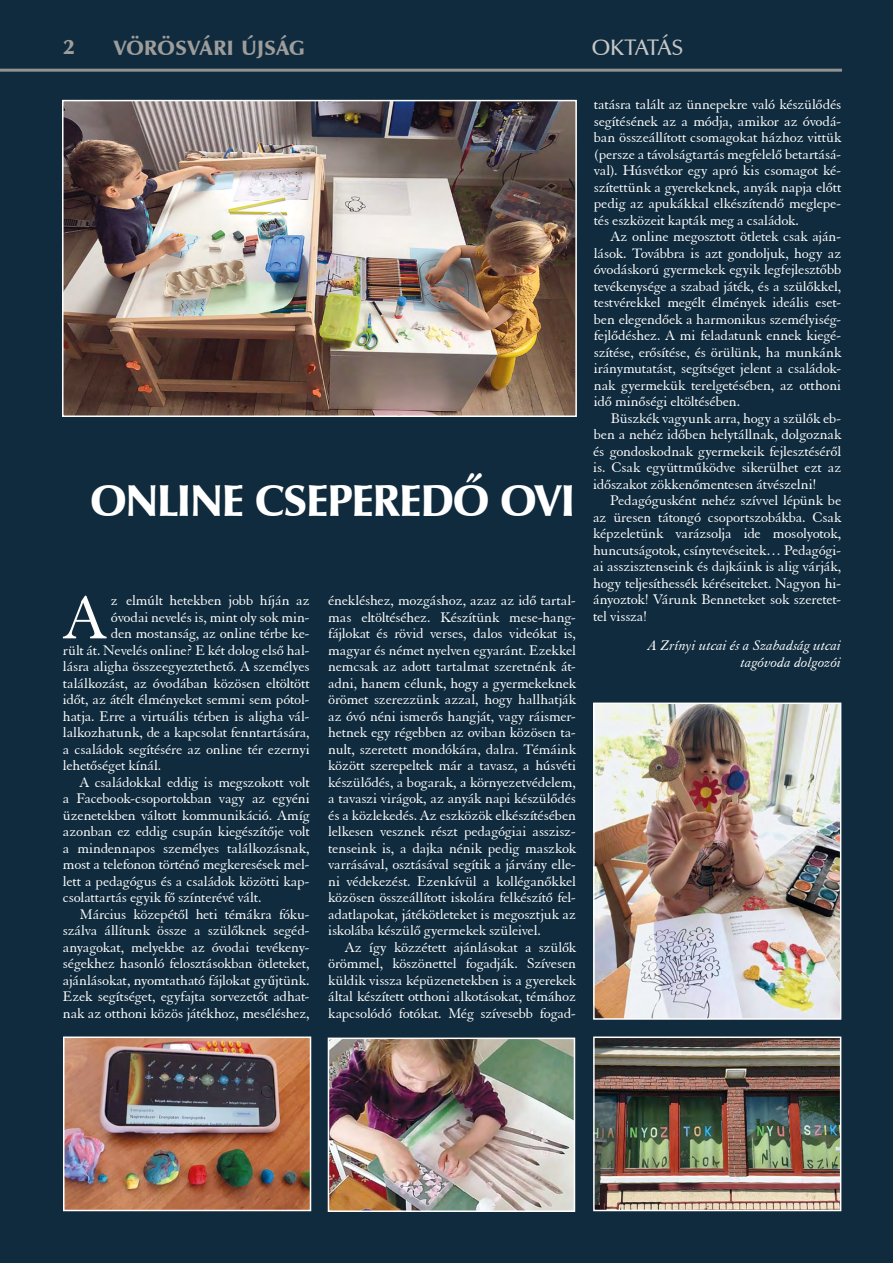
<style>
.page{position:relative;width:893px;height:1263px;background:#0f2b3d}
.page>*{position:absolute;margin:0;border:0;box-sizing:border-box;transform-origin:0 0}
.t1{font:66.6px "H Elegant Garamond BT";color:#fff}
.t2{font:45px "H Zapf Humanist 601 Ultra BT";letter-spacing:-.02em;color:#fff}
.t3{font:22.5px "H Zapf Humanist 601 Demi BT";letter-spacing:-.035em;color:#c6c6c6}
.t4{font:21px "H Zapf Humanist 601 Ultra BT";letter-spacing:.02em;color:#9d9d9c}
.t5{font:15px/16.5px "H Elegant Garamond BT";letter-spacing:-.01em;color:#fff;text-align:justify}
.t6{font:15px/16.5px "H Elegant Garamond BT Italic";color:#fff;text-align:right}
</style>
<div class="page">
<hr style="left:0;top:69px;width:842px;height:3px;background:#929292">
<img style="left:331px;top:1040px;width:241px;height:169px">
<div style="left:328px;top:1037px;width:247px;height:175px;border:2px solid #fff"></div>
<img style="left:65px;top:103px;width:509px;height:311px">
<div style="left:62px;top:100px;width:515px;height:317px;border:2px solid #fff"></div>
<img style="left:66px;top:1039px;width:242px;height:169px">
<div style="left:63px;top:1036px;width:248px;height:175px;border:2px solid #fff"></div>
<img style="left:596px;top:1039px;width:242px;height:169px">
<div style="left:593px;top:1036px;width:248px;height:175px;border:2px solid #fff"></div>
<img style="left:596px;top:705px;width:242px;height:312px">
<div style="left:593px;top:702px;width:248px;height:318px;border:2px solid #fff"></div>
<h3 class="t4" style="left:63px;top:34px;width:13px">2</h3>
<h3 class="t4" style="left:114px;top:35px;width:193px">VÖRÖSVÁRI ÚJSÁG</h3>
<h3 class="t3" style="left:592px;top:33px;width:93px">OKTATÁS</h3>
<h2 class="t2" style="left:90px;top:472px;width:486px">ONLINE CSEPEREDŐ OVI</h2>
<h1 class="t1" style="left:64px;top:578px;width:43px">A</h1>
<p class="t5" style="left:111px;top:592px;width:200px">z elmúlt hetekben jobb híján az</p>
<p class="t5" style="left:111px;top:608px;width:200px">óvodai nevelés is, mint oly sok min-</p>
<p class="t5" style="left:111px;top:625px;width:200px">den mostanság, az online térbe ke-</p>
<p class="t5" style="left:63px;top:641px;width:248px">rült át. Nevelés online? E két dolog első hal-</p>
<p class="t5" style="left:63px;top:658px;width:248px">lásra aligha összeegyeztethető. A személyes</p>
<p class="t5" style="left:63px;top:674px;width:248px">találkozást, az óvodában közösen eltöltött</p>
<p class="t5" style="left:63px;top:691px;width:248px">időt, az átélt élményeket semmi sem pótol-</p>
<p class="t5" style="left:63px;top:707px;width:248px">hatja. Erre a virtuális térben is aligha vál-</p>
<p class="t5" style="left:63px;top:724px;width:248px">lalkozhatunk, de a kapcsolat fenntartására,</p>
<p class="t5" style="left:63px;top:740px;width:248px">a családok segítésére az online tér ezernyi</p>
<p class="t5" style="left:63px;top:757px;width:100px">lehetőséget kínál.</p>
<p class="t5" style="left:80px;top:773px;width:231px">A családokkal eddig is megszokott volt</p>
<p class="t5" style="left:63px;top:790px;width:248px">a Facebook-csoportokban vagy az egyéni</p>
<p class="t5" style="left:63px;top:806px;width:248px">üzenetekben váltott kommunikáció. Amíg</p>
<p class="t5" style="left:63px;top:823px;width:248px">azonban ez eddig csupán kiegészítője volt</p>
<p class="t5" style="left:63px;top:839px;width:248px">a mindennapos személyes találkozásnak,</p>
<p class="t5" style="left:63px;top:856px;width:248px">most a telefonon történő megkeresések mel-</p>
<p class="t5" style="left:63px;top:872px;width:248px">lett a pedagógus és a családok közötti kap-</p>
<p class="t5" style="left:63px;top:889px;width:200px">csolattartás egyik fő színterévé vált.</p>
<p class="t5" style="left:80px;top:905px;width:231px">Március közepétől heti témákra fóku-</p>
<p class="t5" style="left:63px;top:922px;width:248px">szálva állítunk össze a szülőknek segéd-</p>
<p class="t5" style="left:63px;top:938px;width:248px">anyagokat, melyekbe az óvodai tevékeny-</p>
<p class="t5" style="left:63px;top:955px;width:248px">ségekhez hasonló felosztásokban ötleteket,</p>
<p class="t5" style="left:63px;top:971px;width:248px">ajánlásokat, nyomtatható fájlokat gyűjtünk.</p>
<p class="t5" style="left:63px;top:988px;width:248px">Ezek segítséget, egyfajta sorvezetőt adhat-</p>
<p class="t5" style="left:63px;top:1004px;width:248px">nak az otthoni közös játékhoz, meséléshez,</p>
<p class="t5" style="left:328px;top:592px;width:249px">énekléshez, mozgáshoz, azaz az idő tartal&shy;mas eltöltéséhez. Készítünk mese-hang&shy;fájlokat és rövid verses, dalos videókat is, magyar és német nyelven egyaránt. Ezekkel nemcsak az adott tartalmat szeretnénk át&shy;adni, hanem célunk, hogy a gyermekeknek örömet szerezzünk azzal, hogy hallhatják az óvó néni ismerős hangját, vagy ráismer&shy;hetnek egy régebben az oviban közösen ta&shy;nult, szeretett mondókára, dalra. Témáink között szerepeltek már a tavasz, a húsvéti készülődés, a bogarak, a környezetvédelem, a tavaszi virágok, az anyák napi készülődés és a közlekedés. Az eszközök elkészítésében lelkesen vesznek részt pedagógiai asszisz&shy;tenseink is, a dajka nénik pedig maszkok varrásával, osztásával segítik a járvány elle&shy;ni védekezést. Ezenkívül a kolléganőkkel közösen összeállított iskolára felkészítő fel&shy;adatlapokat, játékötleteket is megosztjuk az iskolába készülő gyermekek szüleivel.</p>
<p class="t5" style="left:328px;top:938px;width:249px;text-indent:17px">Az így közzétett ajánlásokat a szülők örömmel, köszönettel fogadják. Szívesen küldik vissza képüzenetekben is a gyerekek által készített otthoni alkotásokat, témához kapcsolódó fotókat. Még szívesebb fogad-</p>
<p class="t5" style="left:594px;top:96px;width:249px">tatásra talált az ünnepekre való készülődés segítésének az a módja, amikor az óvodá&shy;ban összeállított csomagokat házhoz vittük (persze a távolságtartás megfelelő betartásá&shy;val). Húsvétkor egy apró kis csomagot ké&shy;szítettünk a gyerekeknek, anyák napja előtt pedig az apukákkal elkészítendő meglepe&shy;tés eszközeit kapták meg a családok.</p>
<p class="t5" style="left:594px;top:228px;width:249px;text-indent:17px">Az online megosztott ötletek csak aján&shy;lások. Továbbra is azt gondoljuk, hogy az óvodáskorú gyermekek egyik legfejlesztőbb tevékenysége a szabad játék, és a szülőkkel, testvérekkel megélt élmények ideális eset&shy;ben elegendőek a harmonikus személyiség&shy;fejlődéshez. A mi feladatunk ennek kiegé&shy;szítése, erősítése, és örülünk, ha munkánk iránymutatást, segítséget jelent a családok&shy;nak gyermekük terelgetésében, az otthoni idő minőségi eltöltésében.</p>
<p class="t5" style="left:593px;top:409px;width:250px;text-indent:18px">Büszkék vagyunk arra, hogy a szülők eb&shy;ben a nehéz időben helytállnak, dolgoznak és gondoskodnak gyermekeik fejlesztéséről is. Csak együttműködve sikerülhet ezt az időszakot zökkenőmentesen átvészelni!</p>
<p class="t5" style="left:593px;top:492px;width:250px;text-indent:17px">Pedagógusként nehéz szívvel lépünk be az üresen tátongó csoportszobákba. Csak képzeletünk varázsolja ide mosolyotok, huncutságotok, csínytevéseitek… Pedagógi&shy;ai asszisztenseink és dajkáink is alig várják, hogy teljesíthessék kéréseiteket. Nagyon hi&shy;ányoztok! Várunk Benneteket sok szeretet&shy;tel vissza!</p>
<p class="t6" style="left:648px;top:637px;width:195px">A Zrínyi utcai és a Szabadság utcai tagóvoda dolgozói</p>
</div>
